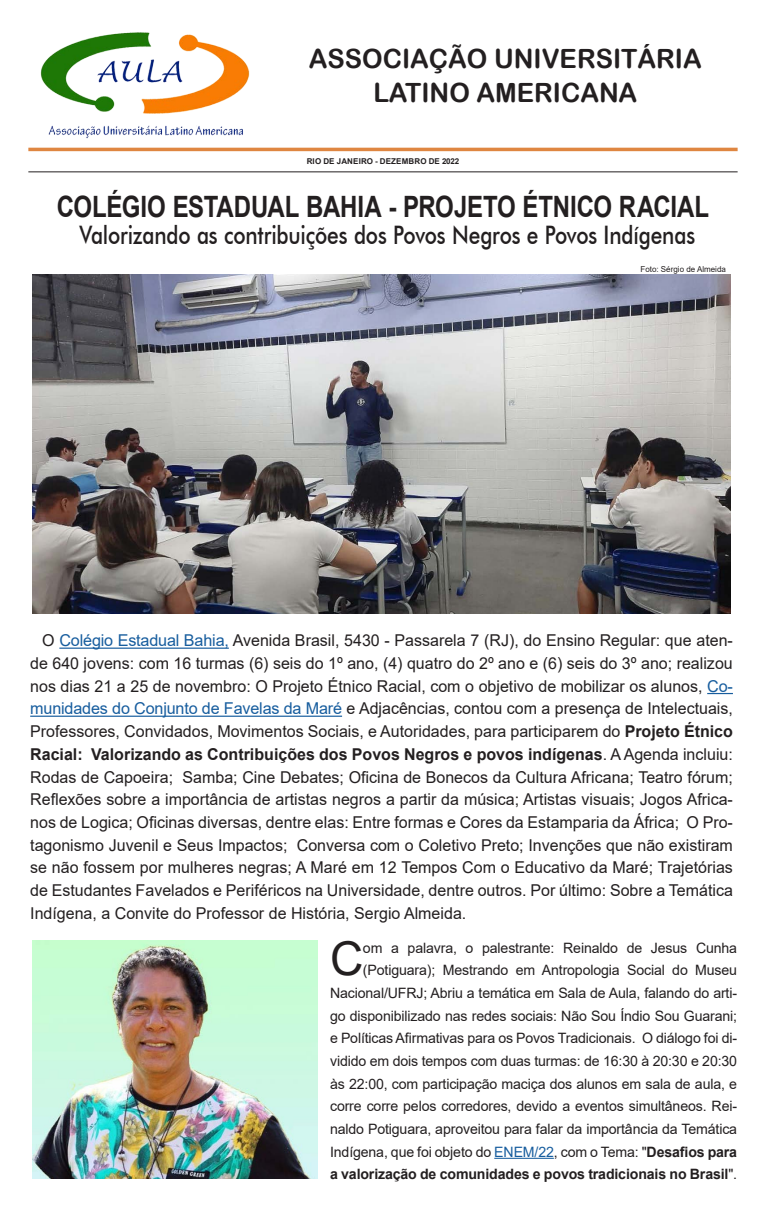
<style>
.page{position:relative;width:766px;height:1205px;background:#fff}
.page>*{position:absolute;margin:0;border:0;box-sizing:border-box;transform-origin:0 0}
._1st_Paragraph{font:46.6px "Arial";color:#231f20}
.t1{font:700 29.4px "Arial";letter-spacing:-.01em;color:#231f20;scale:.82 1}
.BT_____Main{font:26.5px "Arial Rounded MT Bold";color:#231f20}
.t2{font:500 25.5px "Futura BT";letter-spacing:-.01em;color:#231f20;scale:.82 1}
.BT_____Main-2{font:16.3px/22.7px "Arial";color:#231f20;text-align:justify}
._1st_Paragraph-2{font:14.3px/22.7px "Arial";letter-spacing:-.01em;color:#231f20;text-align:right}
.BT_____Main-3{font:8.2px "Arial";color:#231f20}
.t3{font:700 8px "Arial";letter-spacing:.015em;color:#231f20}
.s1{color:#175d9e}
.s2{font-weight:700}
</style>
<div class="page">
<hr style="left:28px;top:148px;width:709px;height:3px;background:#df8641">
<hr style="left:28px;top:172px;width:709px;height:1px;background:#231f20">
<img style="left:40px;top:32px;width:210px;height:107px">
<img style="left:33px;top:274px;width:697px;height:340px">
<hr style="left:59px;top:647px;width:170px;height:2px;background:#175d9e">
<svg style="left:707px;top:693px;width:25px;height:1px"></svg>
<hr style="left:30px;top:715px;width:312px;height:2px;background:#175d9e">
<hr style="left:494px;top:1158px;width:59px;height:1px;background:#175d9e">
<img style="left:33px;top:940px;width:284px;height:238px">
<p class="BT_____Main" style="left:309px;top:43px;width:394px">ASSOCIAÇÃO UNIVERSITÁRIA</p>
<p class="BT_____Main" style="left:373px;top:77px;width:265px">LATINO AMERICANA</p>
<p class="t3" style="left:306px;top:156px;width:154px">RIO DE JANEIRO - DEZEMBRO DE 2022</p>
<p class="t1" style="left:57px;top:186px;width:797px">COLÉGIO ESTADUAL BAHIA - PROJETO ÉTNICO RACIAL</p>
<p class="t2" style="left:79px;top:219px;width:752px">Valorizando as contribuições dos Povos Negros e Povos Indígenas</p>
<p class="BT_____Main-3" style="left:640px;top:264px;width:87px">Foto: Sérgio de Almeida</p>
<p class="BT_____Main-2" style="left:30px;top:629px;width:704px;text-indent:12px">O <span class="s1">Colégio Estadual Bahia,</span> Avenida Brasil, 5430 - Passarela 7 (RJ), do Ensino Regular: que aten&shy;de 640 jovens: com 16 turmas (6) seis do 1º ano, (4) quatro do 2º ano e (6) seis do 3º ano; realizou nos dias 21 a 25 de novembro: O Projeto Étnico Racial, com o objetivo de mobilizar os alunos, <span class="s1">Co&shy;munidades do Conjunto de Favelas da Maré</span> e Adjacências, contou com a presença de Intelectuais, Professores, Convidados, Movimentos Sociais, e Autoridades, para participarem do <span class="s2">Projeto Étnico Racial: Valorizando as Contribuições dos Povos Negros e povos indígenas</span>. A Agenda incluiu:<br>Rodas de Capoeira; Samba; Cine Debates; Oficina de Bonecos da Cultura Africana; Teatro fórum; Reflexões sobre a importância de artistas negros a partir da música; Artistas visuais; Jogos Africa&shy;nos de Logica; Oficinas diversas, dentre elas: Entre formas e Cores da Estamparia da África; O Pro&shy;tagonismo Juvenil e Seus Impactos; Conversa com o Coletivo Preto; Invenções que não existiram se não fossem por mulheres negras; A Maré em 12 Tempos Com o Educativo da Maré; Trajetórias de Estudantes Favelados e Periféricos na Universidade, dentre outros. Por último: Sobre a Temática Indígena, a Convite do Professor de História, Sergio Almeida.</p>
<p class="_1st_Paragraph" style="left:330px;top:927px;width:35px">C</p>
<p class="_1st_Paragraph-2" style="left:330px;top:936px;width:408px">om a palavra, o palestrante: Reinaldo de Jesus Cunha (Potiguara); Mestrando em Antropologia Social do Museu Nacional/UFRJ; Abriu a temática em Sala de Aula, falando do arti&shy;go disponibilizado nas redes sociais: Não Sou Índio Sou Guarani; e Políticas Afirmativas para os Povos Tradicionais. O diálogo foi di&shy;vidido em dois tempos com duas turmas: de 16:30 à 20:30 e 20:30 às 22:00, com participação maciça dos alunos em sala de aula, e corre corre pelos corredores, devido a eventos simultâneos. Rei&shy;naldo Potiguara, aproveitou para falar da importância da Temática Indígena, que foi objeto do <span class="s1">ENEM/22</span>, com o Tema: "<span class="s2">Desafios para a valorização de comunidades e povos tradicionais no Brasil</span>".</p>
</div>
